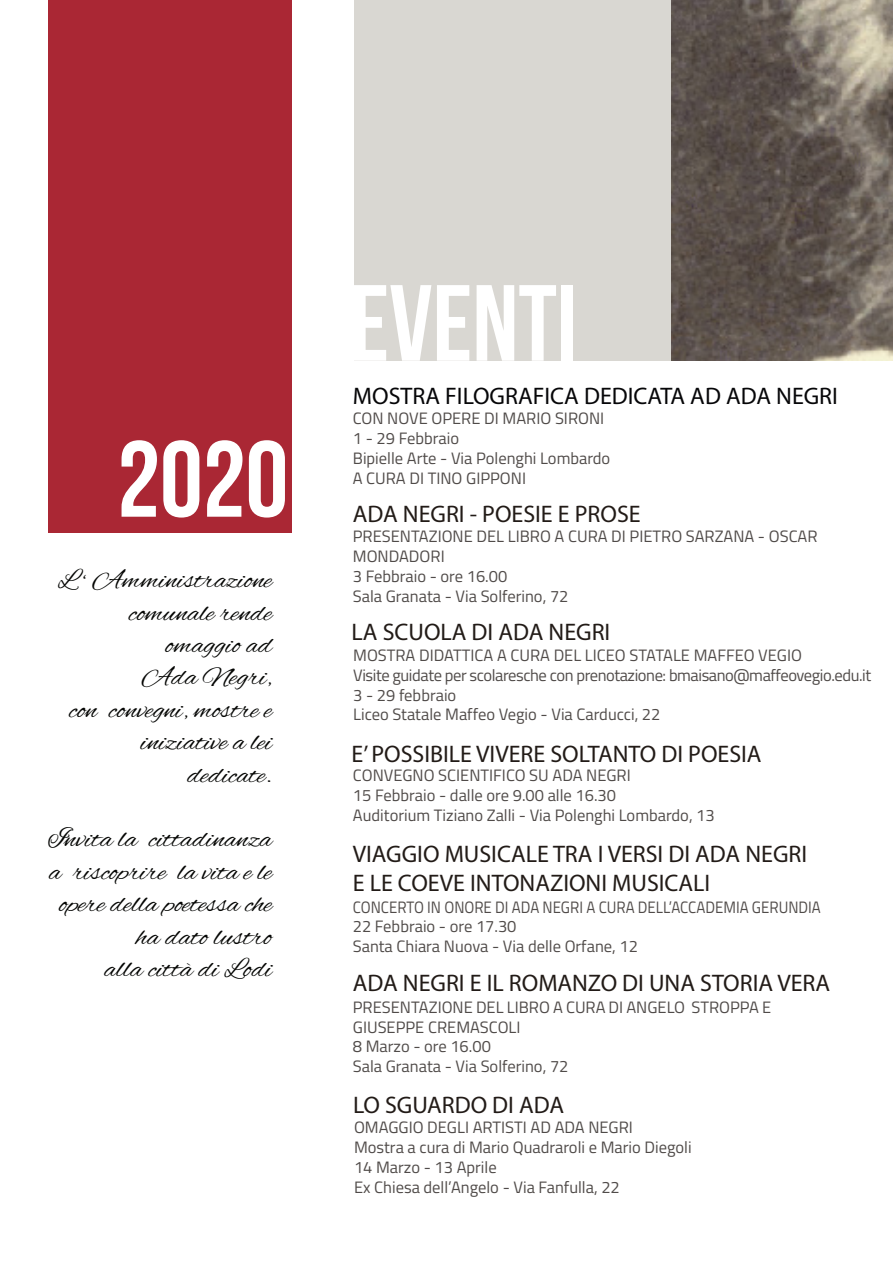
<style>
.page{position:relative;width:893px;height:1263px;background:#fff}
.page>*{position:absolute;margin:0;border:0;box-sizing:border-box;transform-origin:0 0}
.t1{font:108px "Bebas Neue";color:#fff}
.t2{font:27px/32.4px "Alex Brush";color:#040503;text-align:right;scale:1.08 1}
.t3{font:24px "Myriad Pro";color:#221b17}
.t4{font:24px "Myriad Pro";color:#060608}
.t5{font:16.5px "Titillium Web";color:#504b49}
.t6{font:16.5px "Titillium Web";letter-spacing:-.025em;color:#504b49}
.t7{font:16.5px "Titillium Web";color:#504b49;scale:.91 1}
</style>
<div class="page">
<div style="left:354px;top:0;width:539px;height:361px;background:#d9d7d2"></div>
<img style="left:671px;top:0;width:222px;height:361px">
<div style="left:49px;top:0;width:243px;height:532px;background:#aa2734"></div>
<div style="left:65px;top:436px;width:223px;height:97px;background:#aa2734"></div>
<p class="t1" style="left:117px;top:420px;width:173px">2020</p>
<p class="t2" style="left:58px;top:565px;width:199px">L ‘ Amministrazione comunale rende omaggio ad<br>Ada Negri,<br>con convegni, mostre e iniziative a lei dedicate.</p>
<p class="t2" style="left:48px;top:825px;width:209px">Invita la cittadinanza a riscoprire la vita e le opere della poetessa che ha dato lustro<br>alla città di Lodi</p>
<p class="t1" style="left:349px;top:264px;width:229px">EVENTI</p>
<p class="t4" style="left:353px;top:381px;width:487px">MOSTRA FILOGRAFICA DEDICATA AD ADA NEGRI</p>
<p class="t5" style="left:353px;top:406px;width:253px">CON NOVE OPERE DI MARIO SIRONI</p>
<p class="t5" style="left:353px;top:426px;width:108px">1 - 29 Febbraio</p>
<p class="t5" style="left:353px;top:446px;width:259px">Bipielle Arte - Via Polenghi Lombardo</p>
<p class="t5" style="left:353px;top:466px;width:175px">A CURA DI TINO GIPPONI</p>
<p class="t3" style="left:353px;top:499px;width:289px">ADA NEGRI - POESIE E PROSE</p>
<p class="t5" style="left:353px;top:524px;width:466px">PRESENTAZIONE DEL LIBRO A CURA DI PIETRO SARZANA - OSCAR</p>
<p class="t5" style="left:353px;top:544px;width:93px">MONDADORI</p>
<p class="t5" style="left:353px;top:564px;width:156px">3 Febbraio - ore 16.00</p>
<p class="t5" style="left:353px;top:584px;width:217px">Sala Granata - Via Solferino, 72</p>
<p class="t3" style="left:352px;top:617px;width:260px">LA SCUOLA DI ADA NEGRI</p>
<p class="t5" style="left:353px;top:643px;width:450px">MOSTRA DIDATTICA A CURA DEL LICEO STATALE MAFFEO VEGIO</p>
<p class="t6" style="left:353px;top:663px;width:520px">Visite guidate per scolaresche con prenotazione: bmaisano@maffeovegio.edu.it</p>
<p class="t5" style="left:353px;top:683px;width:105px">3 - 29 febbraio</p>
<p class="t5" style="left:353px;top:702px;width:309px">Liceo Statale Maffeo Vegio - Via Carducci, 22</p>
<p class="t3" style="left:352px;top:739px;width:412px">E’ POSSIBILE VIVERE SOLTANTO DI POESIA</p>
<p class="t5" style="left:353px;top:763px;width:279px">CONVEGNO SCIENTIFICO SU ADA NEGRI</p>
<p class="t5" style="left:353px;top:783px;width:265px">15 Febbraio - dalle ore 9.00 alle 16.30</p>
<p class="t5" style="left:353px;top:803px;width:363px">Auditorium Tiziano Zalli - Via Polenghi Lombardo, 13</p>
<p class="t3" style="left:353px;top:839px;width:456px">VIAGGIO MUSICALE TRA I VERSI DI ADA NEGRI</p>
<p class="t3" style="left:353px;top:868px;width:359px">E LE COEVE INTONAZIONI MUSICALI</p>
<p class="t7" style="left:353px;top:895px;width:516px">CONCERTO IN ONORE DI ADA NEGRI A CURA DELL’ACCADEMIA GERUNDIA</p>
<p class="t5" style="left:353px;top:914px;width:165px">22 Febbraio - ore 17.30</p>
<p class="t5" style="left:353px;top:934px;width:287px">Santa Chiara Nuova - Via delle Orfane, 12</p>
<p class="t3" style="left:353px;top:968px;width:479px">ADA NEGRI E IL ROMANZO DI UNA STORIA VERA</p>
<p class="t5" style="left:353px;top:995px;width:420px">PRESENTAZIONE DEL LIBRO A CURA DI ANGELO STROPPA E</p>
<p class="t5" style="left:353px;top:1015px;width:169px">GIUSEPPE CREMASCOLI</p>
<p class="t5" style="left:353px;top:1034px;width:140px">8 Marzo - ore 16.00</p>
<p class="t5" style="left:353px;top:1054px;width:217px">Sala Granata - Via Solferino, 72</p>
<p class="t3" style="left:353px;top:1090px;width:213px">LO SGUARDO DI ADA</p>
<p class="t5" style="left:354px;top:1115px;width:280px">OMAGGIO DEGLI ARTISTI AD ADA NEGRI</p>
<p class="t5" style="left:354px;top:1135px;width:339px">Mostra a cura di Mario Quadraroli e Mario Diegoli</p>
<p class="t5" style="left:354px;top:1155px;width:144px">14 Marzo - 13 Aprile</p>
<p class="t5" style="left:354px;top:1175px;width:267px">Ex Chiesa dell’Angelo - Via Fanfulla, 22</p>
</div>
